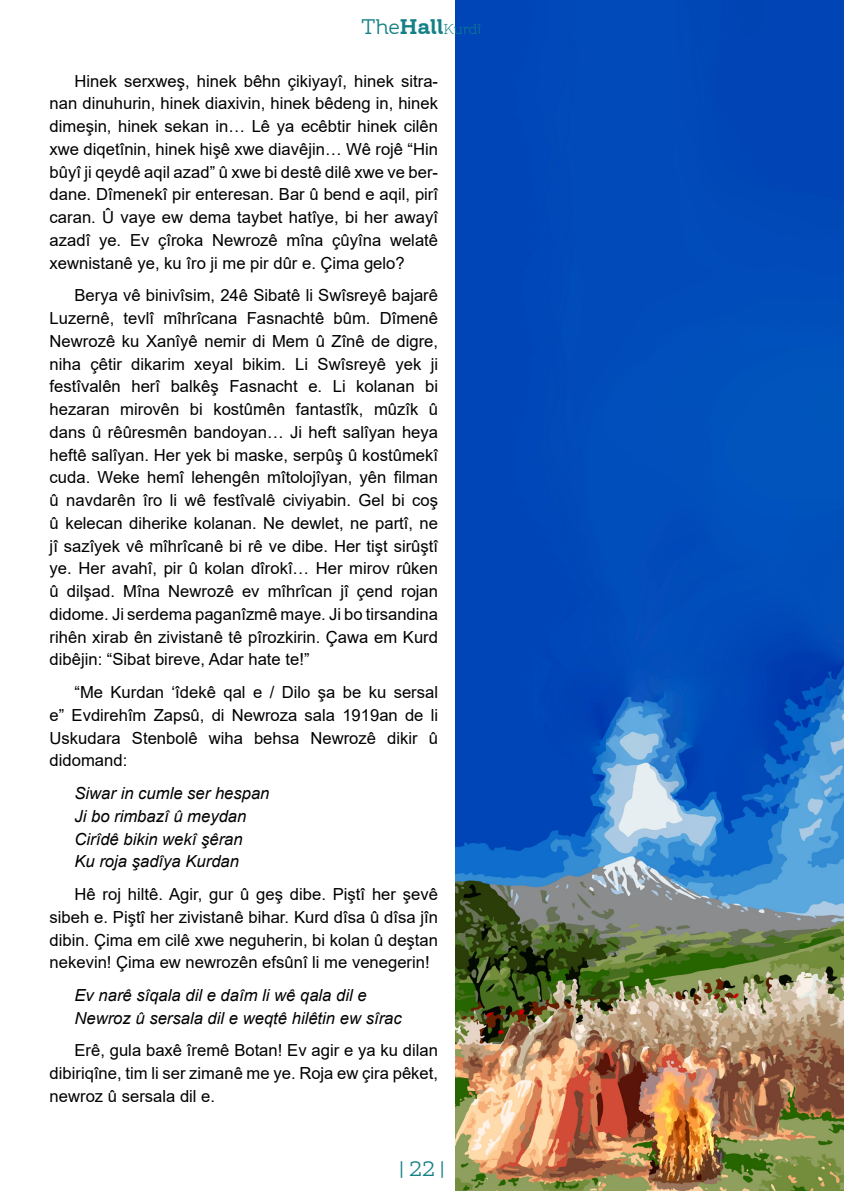
<style>
.page{position:relative;width:844px;height:1191px;background:#fff}
.page>*{position:absolute;margin:0;border:0;box-sizing:border-box;transform-origin:0 0}
.t1{font:21px "Amazing Slab";color:#138086}
.Paragraf{font:16.62px/22.8px "Arial";color:#000;text-align:justify}
.Paragraf-2{font:italic 16.62px/22.8px "Arial";color:#000}
.t2{font:300 14.35px "Amazing Slab";letter-spacing:-.015em;color:#138086}
.s1{font-weight:400;font-size:21px}
.s2{font-weight:700;font-size:21px}
</style>
<div class="page">
<img style="left:455px;top:0;width:388px;height:1191px">
<p class="t2" style="left:361px;top:19px;width:121px"><span class="s1">The</span><span class="s2">Hall</span>Kurdî</p>
<p class="Paragraf" style="left:50px;top:69px;width:390px;text-indent:25px">Hinek serxweş, hinek bêhn çikiyayî, hinek sitra&shy;nan dinuhurin, hinek diaxivin, hinek bêdeng in, hinek dimeşin, hinek sekan in… Lê ya ecêbtir hinek cilên xwe diqetînin, hinek hişê xwe diavêjin… Wê rojê “Hin bûyî ji qeydê aqil azad” û xwe bi destê dilê xwe ve ber&shy;dane. Dîmenekî pir enteresan. Bar û bend e aqil, pirî caran. Û vaye ew dema taybet hatîye, bi her awayî azadî ye. Ev çîroka Newrozê mîna çûyîna welatê xewnistanê ye, ku îro ji me pir dûr e. Çima gelo?</p>
<p class="Paragraf" style="left:50px;top:284px;width:390px;text-indent:25px">Berya vê binivîsim, 24ê Sibatê li Swîsreyê bajarê Luzernê, tevlî mîhrîcana Fasnachtê bûm. Dîmenê Newrozê ku Xanîyê nemir di Mem û Zînê de digre, niha çêtir dikarim xeyal bikim. Li Swîsreyê yek ji festîvalên herî balkêş Fasnacht e. Li kolanan bi hezaran mirovên bi kostûmên fantastîk, mûzîk û dans û rêûresmên bandoyan… Ji heft salîyan heya heftê salîyan. Her yek bi maske, serpûş û kostûmekî cuda. Weke hemî lehengên mîtolojîyan, yên filman û navdarên îro li wê festîvalê civiyabin. Gel bi coş û kelecan diherike kolanan. Ne dewlet, ne partî, ne jî sazîyek vê mîhrîcanê bi rê ve dibe. Her tişt sirûştî ye. Her avahî, pir û kolan dîrokî… Her mirov rûken û dilşad. Mîna Newrozê ev mîhrîcan jî çend rojan didome. Ji serdema paganîzmê maye. Ji bo tirsandina rihên xirab ên zivistanê tê pîrozkirin. Çawa em Kurd dibêjin: “Sibat bireve, Adar hate te!”</p>
<p class="Paragraf" style="left:50px;top:681px;width:390px;text-indent:25px">“Me Kurdan ‘îdekê qal e / Dilo şa be ku sersal e” Evdirehîm Zapsû, di Newroza sala 1919an de li Uskudara Stenbolê wiha behsa Newrozê dikir û didomand:</p>
<p class="Paragraf-2" style="left:74px;top:782px;width:196px">Siwar in cumle ser hespan<br>Ji bo rimbazî û meydan<br>Cirîdê bikin wekî şêran<br>Ku roja şadîya Kurdan</p>
<p class="Paragraf" style="left:50px;top:882px;width:390px;text-indent:25px">Hê roj hiltê. Agir, gur û geş dibe. Piştî her şevê sibeh e. Piştî her zivistanê bihar. Kurd dîsa û dîsa jîn dibin. Çima em cilê xwe neguherin, bi kolan û deştan nekevin! Çima ew newrozên efsûnî li me venegerin!</p>
<p class="Paragraf-2" style="left:74px;top:984px;width:329px">Ev narê sîqala dil e daîm li wê qala dil e<br>Newroz û sersala dil e weqtê hilêtin ew sîrac</p>
<p class="Paragraf" style="left:50px;top:1039px;width:390px;text-indent:25px">Erê, gula baxê îremê Botan! Ev agir e ya ku dilan dibiriqîne, tim li ser zimanê me ye. Roja ew çira pêket, newroz û sersala dil e.</p>
<p class="t1" style="left:399px;top:1153px;width:46px">| 22 |</p>
</div>
